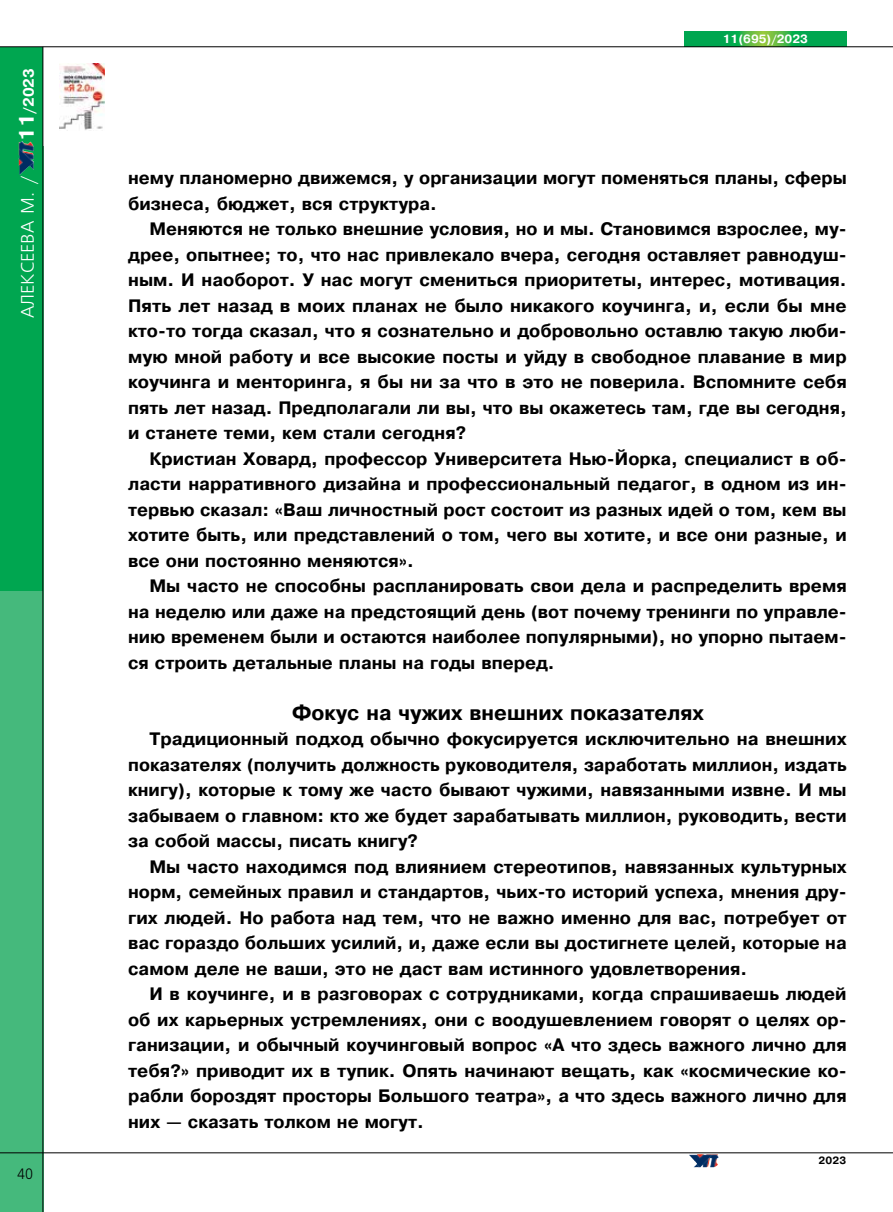
<style>
.page{position:relative;width:893px;height:1212px;background:#fff}
.page>*{position:absolute;margin:0;border:0;box-sizing:border-box;transform-origin:0 0}
.t1{font:700 21px "Pragmatica";color:#000}
.t2{font:700 18px/25.5px "Pragmatica C";color:#000;text-align:justify}
.t3{font:18px "Free Set C";color:#fff}
.t4{font:700 15px "Pragmatica";color:#fff}
.t5{font:15px "Free Set C";color:#000;scale:.9 1}
.t6{font:700 12px "Pragmatica";color:#fff}
.t7{font:700 10.5px "Pragmatica";color:#000}
.s1{font-size:21px}
</style>
<div class="page">
<div style="left:0;top:147px;width:43px;height:1065px;background:#45b97c"></div>
<div style="left:0;top:47px;width:43px;height:543px;background:#00a650"></div>
<img style="left:689px;top:1154px;width:30px;height:13px">
<svg style="left:685px;top:31px;width:161px;height:15px;background:#20ae4b"></svg>
<img style="left:19px;top:141px;width:15px;height:34px">
<hr style="left:43px;top:47px;width:1px;height:1165px;background:#000">
<hr style="left:0;top:46px;width:893px;height:1px;background:#000">
<hr style="left:0;top:1152px;width:893px;height:1px;background:#000">
<img style="left:60px;top:64px;width:45px;height:66px">
<p class="t4" style="left:19px;top:141px;width:75px;rotate:-90deg"><span class="s1">11</span>/2023</p>
<p class="t3" style="left:18px;top:318px;width:145px;rotate:-90deg">АЛЕКСЕЕВА М. /</p>
<p class="t5" style="left:17px;top:1165px;width:19px">40</p>
<p class="t6" style="left:723px;top:31px;width:87px">11(695)/2023</p>
<p class="t2" style="left:128px;top:165px;width:720px">нему планомерно движемся, у организации могут поменяться планы, сферы бизнеса, бюджет, вся структура.</p>
<p class="t2" style="left:128px;top:216px;width:720px;text-indent:21px">Меняются не только внешние условия, но и мы. Становимся взрослее, му&shy;дрее, опытнее; то, что нас привлекало вчера, сегодня оставляет равнодуш&shy;ным. И наоборот. У нас могут смениться приоритеты, интерес, мотивация.<br>Пять лет назад в моих планах не было никакого коучинга, и, если бы мне кто-то тогда сказал, что я сознательно и добровольно оставлю такую люби&shy;мую мной работу и все высокие посты и уйду в свободное плавание в мир коучинга и менторинга, я бы ни за что в это не поверила. Вспомните себя пять лет назад. Предполагали ли вы, что вы окажетесь там, где вы сегодня, и станете теми, кем стали сегодня?</p>
<p class="t2" style="left:128px;top:446px;width:720px;text-indent:21px">Кристиан Ховард, профессор Университета Нью-Йорка, специалист в об&shy;ласти нарративного дизайна и профессиональный педагог, в одном из ин&shy;тервью сказал: «Ваш личностный рост состоит из разных идей о том, кем вы хотите быть, или представлений о том, чего вы хотите, и все они разные, и все они постоянно меняются».</p>
<p class="t2" style="left:128px;top:573px;width:720px;text-indent:21px">Мы часто не способны распланировать свои дела и распределить время на неделю или даже на предстоящий день (вот почему тренинги по управле&shy;нию временем были и остаются наиболее популярными), но упорно пытаем&shy;ся строить детальные планы на годы вперед.</p>
<p class="t1" style="left:292px;top:699px;width:413px">Фокус на чужих внешних показателях</p>
<p class="t2" style="left:128px;top:726px;width:720px;text-indent:21px">Традиционный подход обычно фокусируется исключительно на внешних показателях (получить должность руководителя, заработать миллион, издать книгу), которые к тому же часто бывают чужими, навязанными извне. И мы забываем о главном: кто же будет зарабатывать миллион, руководить, вести за собой массы, писать книгу?</p>
<p class="t2" style="left:128px;top:854px;width:720px;text-indent:21px">Мы часто находимся под влиянием стереотипов, навязанных культурных норм, семейных правил и стандартов, чьих-то историй успеха, мнения дру&shy;гих людей. Но работа над тем, что не важно именно для вас, потребует от вас гораздо больших усилий, и, даже если вы достигнете целей, которые на самом деле не ваши, это не даст вам истинного удовлетворения.</p>
<p class="t2" style="left:128px;top:981px;width:720px;text-indent:21px">И в коучинге, и в разговорах с сотрудниками, когда спрашиваешь людей об их карьерных устремлениях, они с воодушевлением говорят о целях ор&shy;ганизации, и обычный коучинговый вопрос «А что здесь важного лично для тебя?» приводит их в тупик. Опять начинают вещать, как «космические ко&shy;рабли бороздят просторы Большого театра», а что здесь важного лично для них — сказать толком не могут.</p>
<p class="t7" style="left:818px;top:1154px;width:29px">2023</p>
</div>
